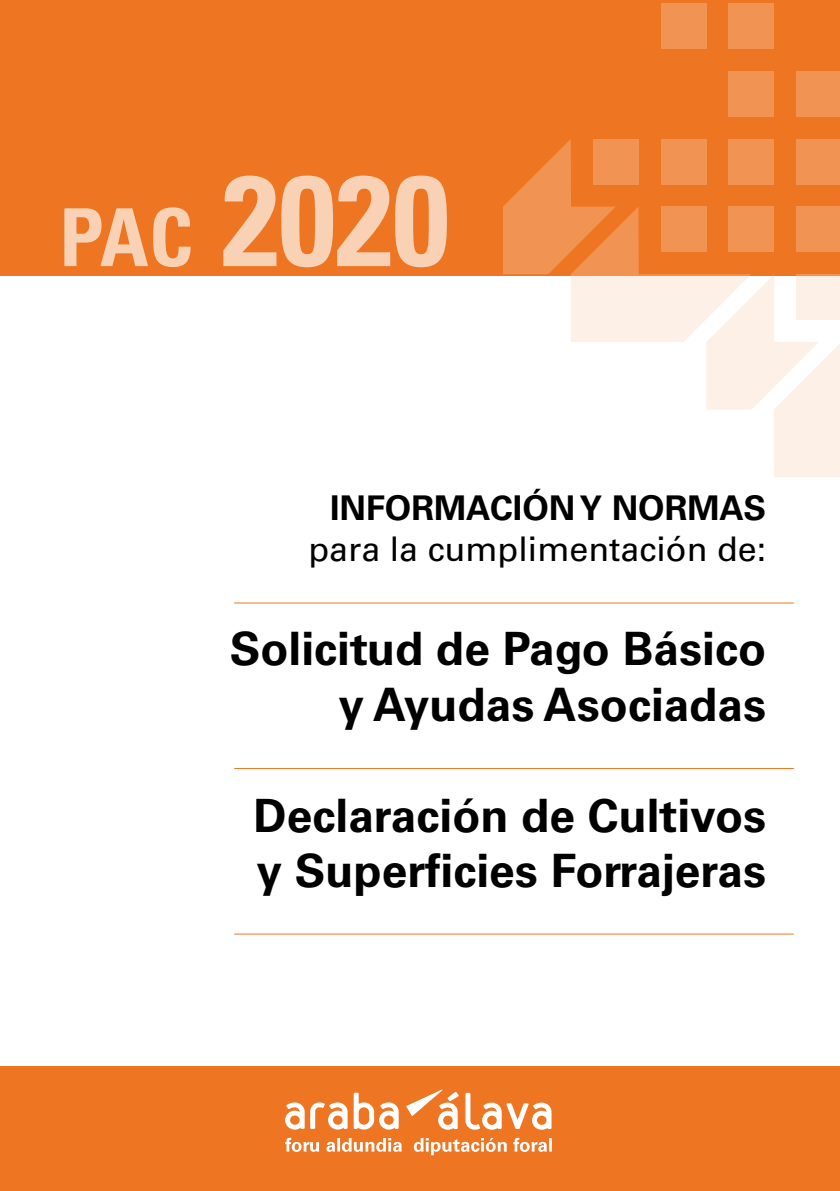
<style>
.page{position:relative;width:840px;height:1191px;background:#fff}
.page>*{position:absolute;margin:0;border:0;box-sizing:border-box;transform-origin:0 0}
.t1{font:700 condensed 128px "Univers LT Std";color:#f9d2b6}
.t2{font:700 46px/55.2px "Univers LT Std";color:#000;text-align:right}
.t3{font:34px "Univers LT Std";color:#000}
.t4{font:700 34px "Univers LT Std";color:#000}
.s1{font-size:80px}
</style>
<div class="page">
<hr style="left:234px;top:602px;width:559px;height:1px;background:#ee7623">
<div style="left:0;top:0;width:839px;height:275px;background:#ee7623"></div>
<div style="left:660px;top:4px;width:45px;height:45px;background:#f19453"></div>
<div style="left:728px;top:4px;width:45px;height:45px;background:#f19453"></div>
<div style="left:728px;top:71px;width:45px;height:45px;background:#f19453"></div>
<div style="left:796px;top:71px;width:43px;height:45px;background:#f19453"></div>
<svg style="left:502px;top:139px;width:337px;height:338px"></svg>
<hr style="left:234px;top:768px;width:559px;height:1px;background:#ee7623">
<hr style="left:234px;top:933px;width:559px;height:1px;background:#ee7623">
<div style="left:0;top:1066px;width:839px;height:125px;background:#ee7623"></div>
<svg style="left:465px;top:1092px;width:86px;height:37px"></svg>
<svg style="left:285px;top:1102px;width:19px;height:27px"></svg>
<svg style="left:310px;top:1102px;width:37px;height:27px"></svg>
<svg style="left:353px;top:1092px;width:45px;height:37px"></svg>
<svg style="left:406px;top:1089px;width:52px;height:40px"></svg>
<svg style="left:285px;top:1137px;width:266px;height:18px"></svg>
<h1 class="t1" style="left:59px;top:142px;width:391px"><span class="s1">PAC</span> 2020</h1>
<p class="t4" style="left:330px;top:488px;width:437px">INFORMACIÓN Y NORMAS</p>
<p class="t3" style="left:308px;top:528px;width:459px">para la cumplimentación de:</p>
<p class="t2" style="left:229px;top:622px;width:537px">Solicitud de Pago Básico y Ayudas Asociadas</p>
<p class="t2" style="left:253px;top:788px;width:513px;text-align:left">Declaración de Cultivos y Superficies Forrajeras</p>
</div>
